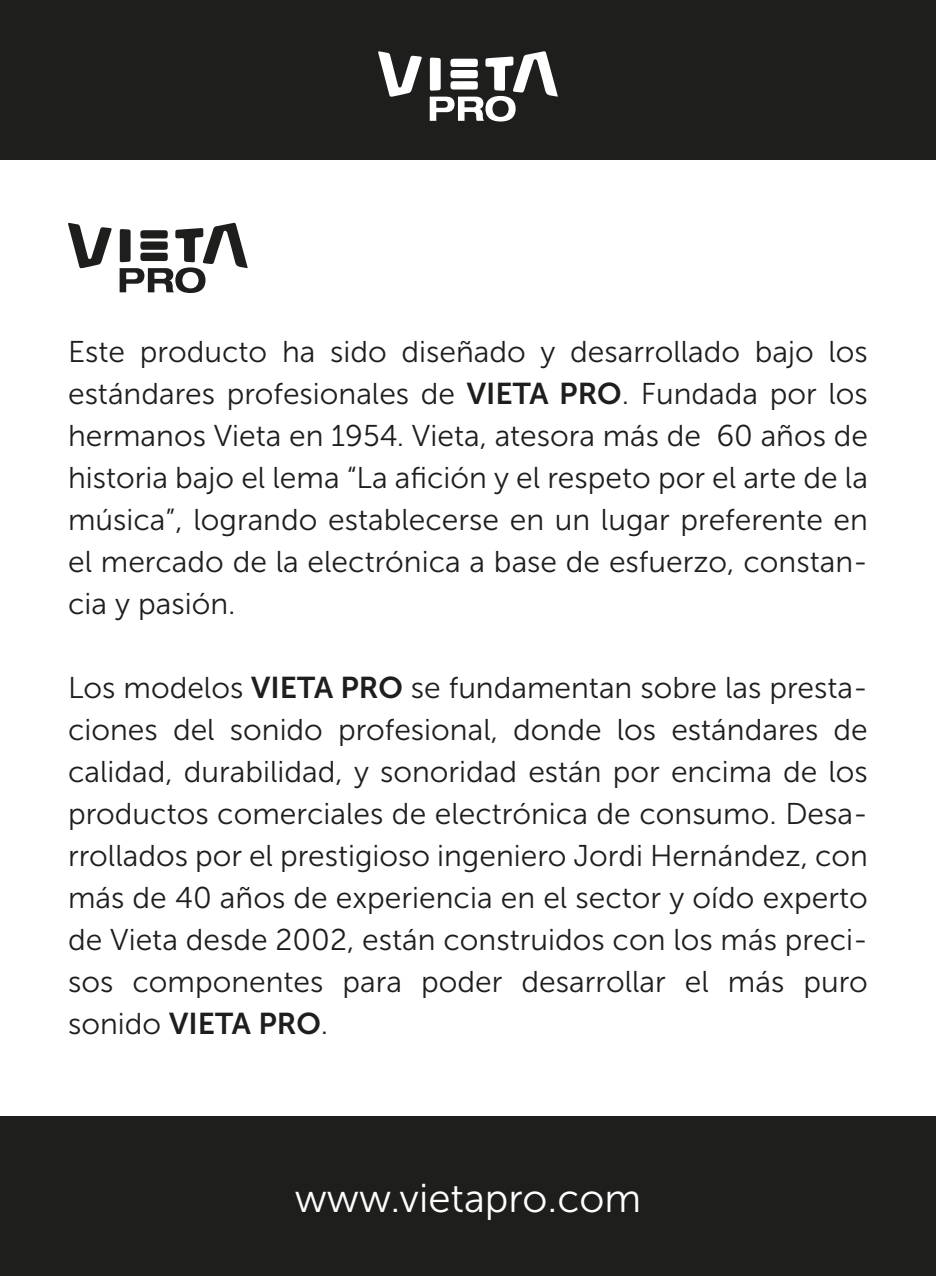
<style>
.page{position:relative;width:936px;height:1276px;background:#fff}
.page>*{position:absolute;margin:0;border:0;box-sizing:border-box;transform-origin:0 0}
.t1{font:40.2px "Museo Sans 300";color:#fff}
.t2{font:30px/42px "Museo Sans 300";color:#1e1f1d;text-align:justify}
.t3{font:30px "Museo Sans 700";color:#1e1f1d}
.s1{font-family:"Museo Sans 700"}
.s2{font-family:"Museo Sans 300"}
</style>
<div class="page">
<div style="left:0;top:1116px;width:935px;height:160px;background:#1e1f1d"></div>
<div style="left:0;top:0;width:935px;height:160px;background:#1e1f1d"></div>
<svg style="left:378px;top:51px;width:44px;height:46px"></svg>
<svg style="left:429px;top:51px;width:128px;height:70px"></svg>
<svg style="left:68px;top:223px;width:44px;height:45px"></svg>
<svg style="left:120px;top:223px;width:128px;height:70px"></svg>
<p class="t2" style="left:68px;top:331px;width:801px">Este producto ha sido diseñado y desarrollado bajo los estándares profesionales de <span class="s1">VIETA PRO</span>. Fundada por los hermanos Vieta en 1954. Vieta, atesora más de 60 años de historia bajo el lema “La afición y el respeto por el arte de la música”, logrando establecerse en un lugar preferente en el mercado de la electrónica a base de esfuerzo, constan&shy;cia y pasión.</p>
<p class="t2" style="left:68px;top:667px;width:801px">Los modelos <span class="s1">VIETA PRO</span> se fundamentan sobre las presta&shy;ciones del sonido profesional, donde los estándares de calidad, durabilidad, y sonoridad están por encima de los productos comerciales de electrónica de consumo. Desa&shy;rrollados por el prestigioso ingeniero Jordi Hernández, con más de 40 años de experiencia en el sector y oído experto de Vieta desde 2002, están construidos con los más preci&shy;sos componentes para poder desarrollar el más puro</p>
<p class="t3" style="left:68px;top:1007px;width:262px"><span class="s2">sonido</span> VIETA PRO<span class="s2">.</span></p>
<h1 class="t1" style="left:295px;top:1176px;width:348px">www.vietapro.com</h1>
</div>
